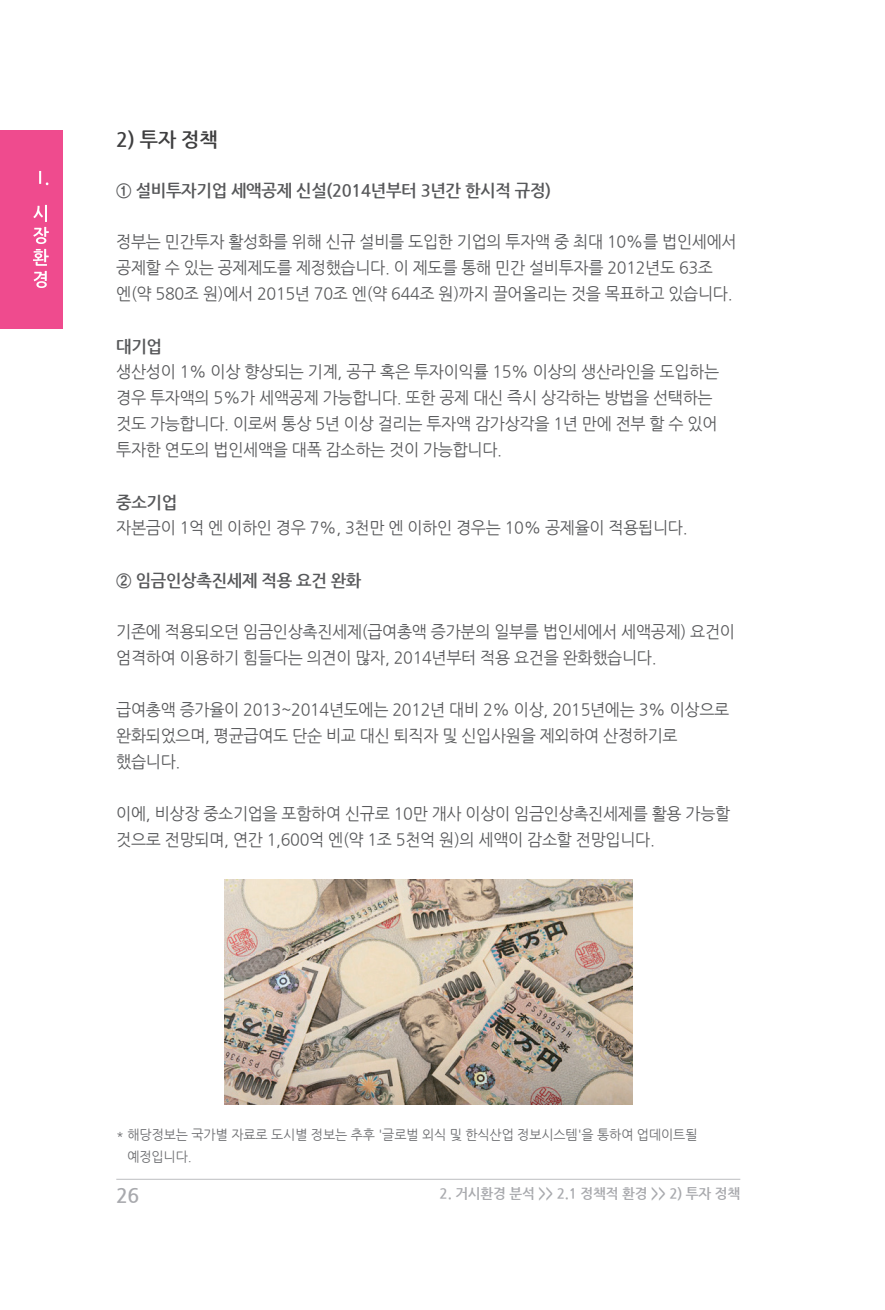
<style>
.page{position:relative;width:885px;height:1310px;background:#fff}
.page>*{position:absolute;margin:0;border:0;box-sizing:border-box;transform-origin:0 0}
._1{font:700 20px "Nanum Gothic";color:#3e3e3f}
.t1{font:700 20px "Nanum Gothic";color:#a8a9ad}
.본문강조{font:700 17px "Nanum Gothic";letter-spacing:-.02em;color:#57585a}
.본문{font:16.6px/26px "Nanum Gothic";letter-spacing:-.02em;color:#57585a}
.위치선정_좌{font:700 14px "Nanum Gothic";letter-spacing:-.01em;color:#a8a9ad}
.주석{font:13.4px "Nanum Gothic";letter-spacing:-.01em;color:#6c6d70}
</style>
<div class="page">
<hr style="left:116px;top:1178px;width:624px;height:1px;background:#bcbdc0">
<div style="left:0;top:130px;width:62px;height:199px;background:#ef4b8e"></div>
<svg style="left:39px;top:171px;width:9px;height:14px"></svg>
<svg style="left:33px;top:205px;width:16px;height:83px"></svg>
<img style="left:224px;top:879px;width:408px;height:225px">
<p class="_1" style="left:116px;top:130px;width:103px">2) 투자 정책</p>
<p class="본문강조" style="left:116px;top:182px;width:436px">① 설비투자기업 세액공제 신설(2014년부터 3년간 한시적 규정)</p>
<p class="본문" style="left:116px;top:229px;width:621px">정부는 민간투자 활성화를 위해 신규 설비를 도입한 기업의 투자액 중 최대 10%를 법인세에서 공제할 수 있는 공제제도를 제정했습니다. 이 제도를 통해 민간 설비투자를 2012년도 63조 엔(약 580조 원)에서 2015년 70조 엔(약 644조 원)까지 끌어올리는 것을 목표하고 있습니다.</p>
<p class="본문강조" style="left:116px;top:338px;width:47px">대기업</p>
<p class="본문" style="left:116px;top:359px;width:604px">생산성이 1% 이상 향상되는 기계, 공구 혹은 투자이익률 15% 이상의 생산라인을 도입하는 경우 투자액의 5%가 세액공제 가능합니다. 또한 공제 대신 즉시 상각하는 방법을 선택하는 것도 가능합니다. 이로써 통상 5년 이상 걸리는 투자액 감가상각을 1년 만에 전부 할 수 있어 투자한 연도의 법인세액을 대폭 감소하는 것이 가능합니다.</p>
<p class="본문강조" style="left:116px;top:494px;width:63px">중소기업</p>
<p class="본문" style="left:116px;top:515px;width:572px">자본금이 1억 엔 이하인 경우 7%, 3천만 엔 이하인 경우는 10% 공제율이 적용됩니다.</p>
<p class="본문강조" style="left:116px;top:572px;width:247px">② 임금인상촉진세제 적용 요건 완화</p>
<p class="본문" style="left:116px;top:619px;width:620px">기존에 적용되오던 임금인상촉진세제(급여총액 증가분의 일부를 법인세에서 세액공제) 요건이 엄격하여 이용하기 힘들다는 의견이 많자, 2014년부터 적용 요건을 완화했습니다.</p>
<p class="본문" style="left:116px;top:697px;width:614px">급여총액 증가율이 2013~2014년도에는 2012년 대비 2% 이상, 2015년에는 3% 이상으로 완화되었으며, 평균급여도 단순 비교 대신 퇴직자 및 신입사원을 제외하여 산정하기로 했습니다.</p>
<p class="본문" style="left:116px;top:801px;width:615px">이에, 비상장 중소기업을 포함하여 신규로 10만 개사 이상이 임금인상촉진세제를 활용 가능할 것으로 전망되며, 연간 1,600억 엔(약 1조 5천억 원)의 세액이 감소할 전망입니다.</p>
<p class="주석" style="left:116px;top:1128px;width:582px">* 해당정보는 국가별 자료로 도시별 정보는 추후 '글로벌 외식 및 한식산업 정보시스템'을 통하여 업데이트될</p>
<p class="주석" style="left:127px;top:1150px;width:66px">예정입니다.</p>
<p class="t1" style="left:116px;top:1185px;width:25px">26</p>
<p class="위치선정_좌" style="left:439px;top:1186px;width:302px">2. 거시환경 분석 &gt;&gt; 2.1 정책적 환경 &gt;&gt; 2) 투자 정책</p>
</div>
